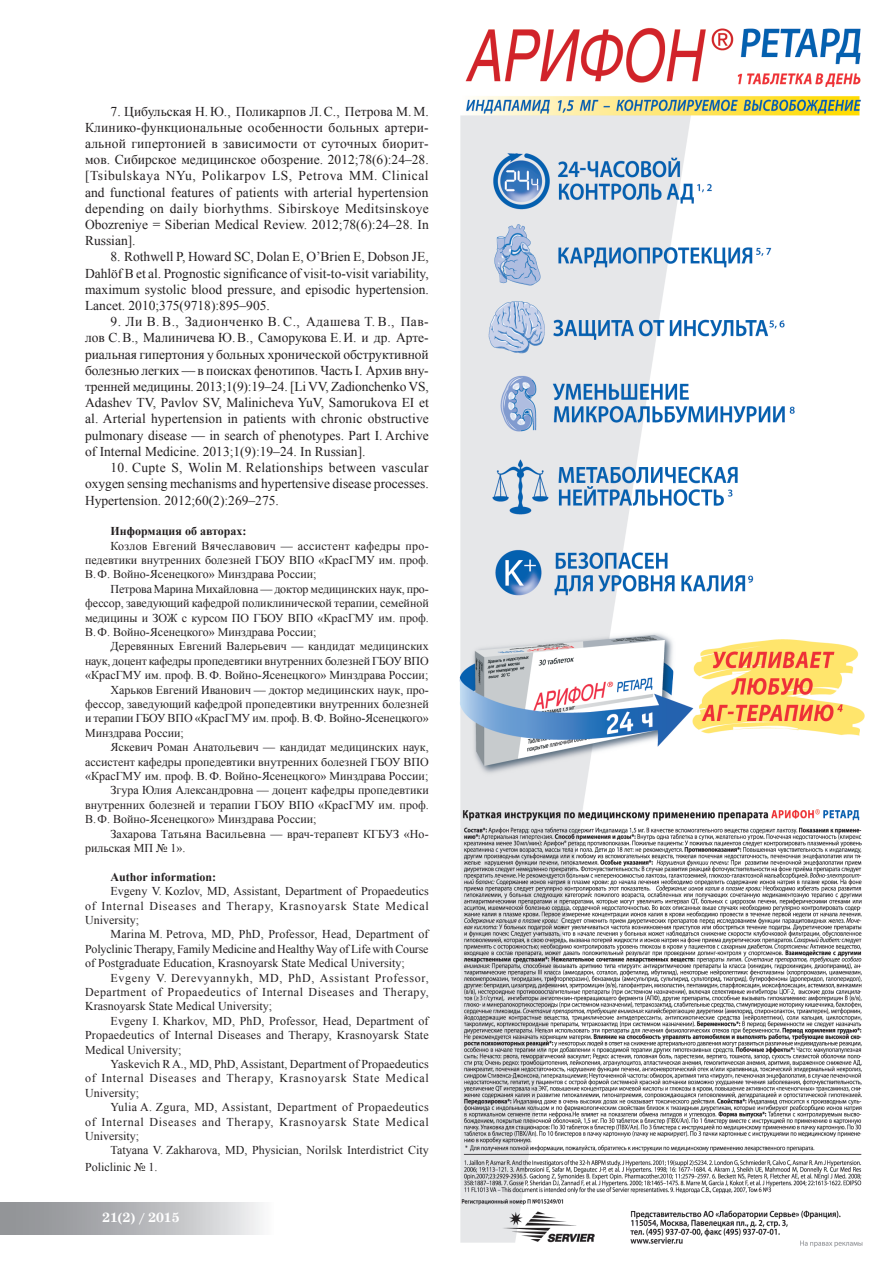
<style>
.page{position:relative;width:893px;height:1263px;background:#fff}
.page>*{position:absolute;margin:0;border:0;box-sizing:border-box;transform-origin:0 0}
.bib{font:13.5px/16.2px "Times New Roman";color:#231f20;text-align:justify}
.t1{font:700 13.5px "School Book C";color:#fff}
.bib-2{font:12px/14.4px "Times New Roman";color:#231f20;text-align:justify}
.bib-3{font:700 12px "Times New Roman";color:#231f20}
</style>
<div class="page">
<div style="left:0;top:1202px;width:274px;height:32px;background:linear-gradient(to right,#84868a,#efeff0)"></div>
<img style="left:459px;top:27px;width:406px;height:1221px">
<p class="bib" style="left:85px;top:103px;width:345px;text-indent:26px">7. Цибульская Н.Ю., Поликарпов Л.С., Петрова М.М.<br>Клинико-функциональные особенности больных артери&shy;альной гипертонией в зависимости от суточных биорит&shy;мов. Сибирское медицинское обозрение. 2012;78(6):24–28. [Tsibulskaya NYu, Polikarpov LS, Petrova MM. Clinical and functional features of patients with arterial hypertension depending on daily biorhythms. Sibirskoye Meditsinskoye Obozreniye = Siberian Medical Review. 2012;78(6):24–28. In Russian].</p>
<p class="bib" style="left:85px;top:249px;width:345px;text-indent:26px">8. Rothwell P, Howard SC, Dolan E, O’Brien E, Dobson JE, Dahlöf B et al. Prognostic significance of visit-to-visit variability, maximum systolic blood pressure, and episodic hypertension.<br>Lancet. 2010;375(9718):895–905.</p>
<p class="bib" style="left:85px;top:313px;width:345px;text-indent:26px">9. Ли В. В., Задионченко В. С., Адашева Т. В., Пав&shy;лов С.В., Малиничева Ю.В., Саморукова Е.И. и др. Арте&shy;риальная гипертония у больных хронической обструктивной болезнью легких — в поисках фенотипов. Часть I. Архив вну&shy;тренней медицины. 2013;1(9):19–24. [LiVV, Zadionchenko VS, Adashev TV, Pavlov SV, Malinicheva YuV, Samorukova EI et al. Arterial hypertension in patients with chronic obstructive pulmonary disease — in search of phenotypes. Part I. Archive of Internal Medicine. 2013;1(9):19–24. In Russian].</p>
<p class="bib" style="left:85px;top:459px;width:345px;text-indent:26px">10. Cupte S, Wolin M. Relationships between vascular oxygen sensing mechanisms and hypertensive disease processes.<br>Hypertension. 2012;60(2):269–275.</p>
<p class="bib-3" style="left:111px;top:523px;width:138px">Информация об авторах:</p>
<p class="bib-2" style="left:85px;top:538px;width:345px;text-indent:26px">Козлов Евгений Вячеславович — ассистент кафедры про&shy;педевтики внутренних болезней ГБОУ ВПО «КрасГМУ им. проф.<br>В.Ф. Войно-Ясенецкого» Минздрава России;</p>
<p class="bib-2" style="left:85px;top:581px;width:345px;text-indent:26px">Петрова Марина Михайловна — доктор медицинских наук, про&shy;фессор, заведующий кафедрой поликлинической терапии, семейной медицины и ЗОЖ с курсом ПО ГБОУ ВПО «КрасГМУ им. проф.<br>В.Ф. Войно-Ясенецкого» Минздрава России;</p>
<p class="bib-2" style="left:85px;top:639px;width:345px;text-indent:26px">Деревянных Евгений Валерьевич — кандидат медицинских наук, доцент кафедры пропедевтики внутренних болезней ГБОУ ВПО «КрасГМУ им. проф. В.Ф. Войно-Ясенецкого» Минздрава России;</p>
<p class="bib-2" style="left:85px;top:682px;width:345px;text-indent:26px">Харьков Евгений Иванович — доктор медицинских наук, про&shy;фессор, заведующий кафедрой пропедевтики внутренних болезней и терапии ГБОУ ВПО «КрасГМУ им. проф. В.Ф. Войно-Ясенецкого» Минздрава России;</p>
<p class="bib-2" style="left:85px;top:740px;width:345px;text-indent:26px">Яскевич Роман Анатольевич — кандидат медицинских наук, ассистент кафедры пропедевтики внутренних болезней ГБОУ ВПО «КрасГМУ им. проф. В.Ф. Войно-Ясенецкого» Минздрава России;</p>
<p class="bib-2" style="left:85px;top:783px;width:345px;text-indent:26px">Згура Юлия Александровна — доцент кафедры пропедевтики внутренних болезней и терапии ГБОУ ВПО «КрасГМУ им. проф.<br>В.Ф. Войно-Ясенецкого» Минздрава России;</p>
<p class="bib-2" style="left:85px;top:826px;width:345px;text-indent:26px">Захарова Татьяна Васильевна — врач-терапевт КГБУЗ «Но&shy;рильская МП № 1».</p>
<p class="bib-3" style="left:111px;top:868px;width:107px">Author information:</p>
<p class="bib-2" style="left:85px;top:884px;width:345px;text-indent:26px">Evgeny V. Kozlov, MD, Assistant, Department of Propaedeutics of Internal Diseases and Therapy, Krasnoyarsk State Medical University;</p>
<p class="bib-2" style="left:85px;top:927px;width:345px;text-indent:26px">Marina M. Petrova, MD, PhD, Professor, Head, Department of Polyclinic Therapy, Family Medicine and Healthy Way of Life with Course of Postgraduate Education, Krasnoyarsk State Medical University;</p>
<p class="bib-2" style="left:85px;top:970px;width:345px;text-indent:26px">Evgeny V. Derevyannykh, MD, PhD, Assistant Professor, Department of Propaedeutics of Internal Diseases and Therapy, Krasnoyarsk State Medical University;</p>
<p class="bib-2" style="left:85px;top:1013px;width:345px;text-indent:26px">Evgeny I. Kharkov, MD, PhD, Professor, Head, Department of Propaedeutics of Internal Diseases and Therapy, Krasnoyarsk State Medical University;</p>
<p class="bib-2" style="left:85px;top:1056px;width:345px;text-indent:26px">Yaskevich R A., MD, PhD, Assistant, Department of Propaedeutics of Internal Diseases and Therapy, Krasnoyarsk State Medical University;</p>
<p class="bib-2" style="left:85px;top:1100px;width:345px;text-indent:26px">Yulia A. Zgura, MD, Assistant, Department of Propaedeutics of Internal Diseases and Therapy, Krasnoyarsk State Medical University;</p>
<p class="bib-2" style="left:85px;top:1142px;width:345px;line-height:16.2px;text-indent:26px">Tatyana V. Zakharova, MD, Physician, Norilsk Interdistrict City<br>Policlinic № 1.</p>
<p class="t1" style="left:102px;top:1210px;width:79px">21(2) / 2015</p>
</div>
